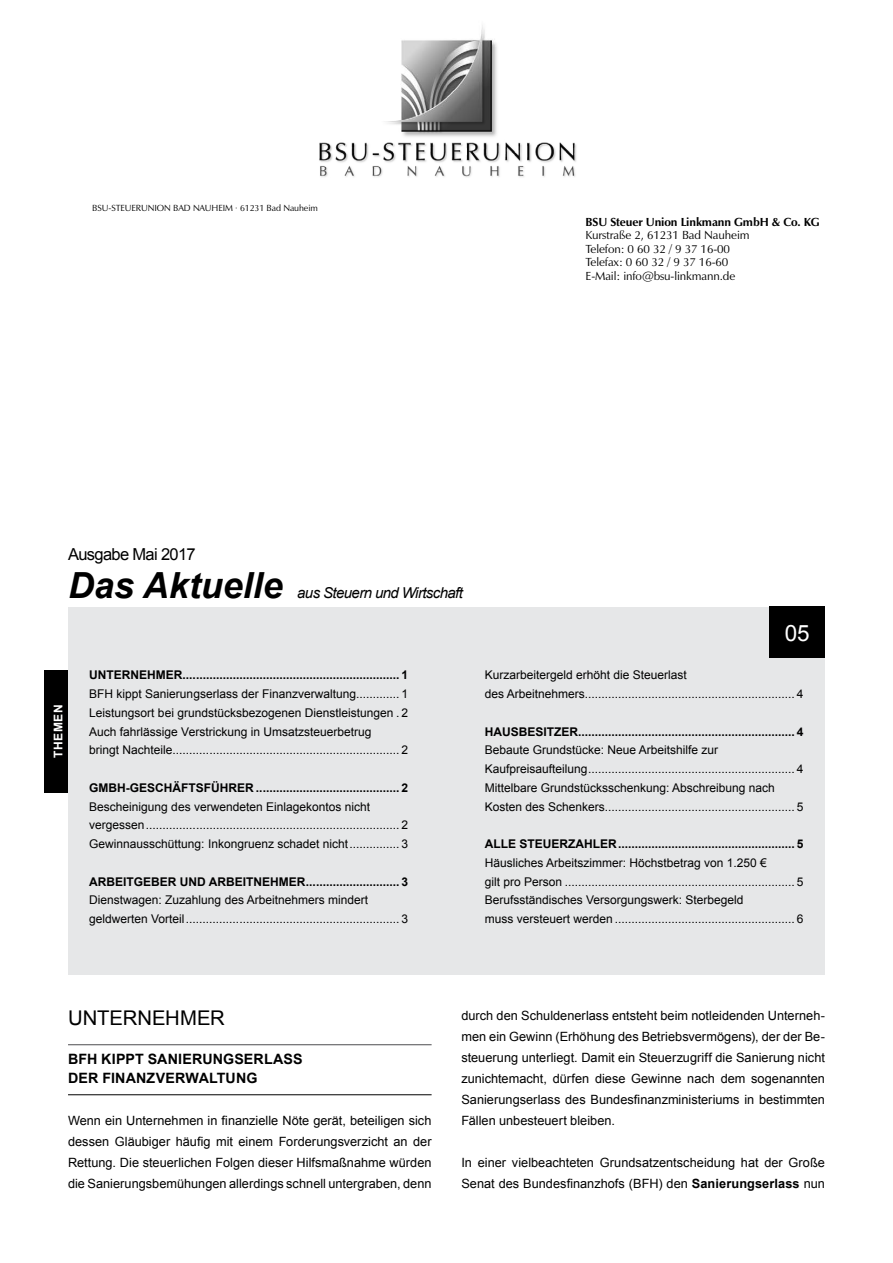
<style>
.page{position:relative;width:893px;height:1263px;background:#fff}
.page>*{position:absolute;margin:0;border:0;box-sizing:border-box;transform-origin:0 0}
.t1{font:italic 700 36px "Arial";color:#000}
.t2{font:22.5px "Arial";color:#fff}
.t3{font:20.25px "Arial";color:#000}
.t4{font:16.5px "Arial";letter-spacing:-.04em;color:#000}
.t5{font:italic 15px "Arial";letter-spacing:-.04em;color:#000}
.t6{font:700 14.25px/19.5px "Arial";letter-spacing:.01em;color:#000}
.t7{font:12.75px/21px "Arial";color:#000;text-align:justify}
.t8{font:12px/18.8px "Arial";color:#000}
.t9{font:700 12px "Arial";color:#000}
.t10{font:700 12px "Arial";letter-spacing:.05em;color:#fff}
.t11{font:11.85px/13.5px "Zapf Humanist 601 BT";letter-spacing:-.01em;color:#000}
.t12{font:700 11.85px "Zapf Humanist 601 BT";letter-spacing:-.01em;color:#000}
.t13{font:9px "Zapf Humanist 601 BT";letter-spacing:-.01em;color:#000}
.s1{font-weight:700}
</style>
<div class="page">
<img style="left:319px;top:25px;width:258px;height:152px">
<div style="left:68px;top:607px;width:757px;height:367px;background:#e6e7e8"></div>
<hr style="left:68px;top:1044px;width:364px;height:1px;background:#4d4d4f">
<hr style="left:68px;top:1094px;width:364px;height:1px;background:#000">
<div style="left:770px;top:607px;width:55px;height:51px;background:#000"></div>
<div style="left:45px;top:670px;width:23px;height:122px;background:#000"></div>
<p class="t13" style="left:92px;top:202px;width:227px">BSU-STEUERUNION BAD NAUHEIM · 61231 Bad Nauheim</p>
<p class="t12" style="left:586px;top:214px;width:236px">BSU Steuer Union Linkmann GmbH &amp; Co. KG</p>
<p class="t11" style="left:586px;top:228px;width:166px">Kurstraße 2, 61231 Bad Nauheim<br>Telefon: 0 60 32 / 9 37 16-00<br>Telefax: 0 60 32 / 9 37 16-60<br>E-Mail: info@bsu-linkmann.de</p>
<h3 class="t4" style="left:68px;top:544px;width:129px">Ausgabe Mai 2017</h3>
<h1 class="t1" style="left:68px;top:561px;width:216px">Das Aktuelle</h1>
<p class="t5" style="left:297px;top:583px;width:167px">aus Steuern und Wirtschaft</p>
<p class="t10" style="left:50px;top:758px;width:55px;rotate:-90deg">THEMEN</p>
<p class="t9" style="left:89px;top:667px;width:320px">UNTERNEHMER................................................................. 1</p>
<p class="t8" style="left:89px;top:685px;width:320px">BFH kippt Sanierungserlass der Finanzverwaltung............. 1<br>Leistungsort bei grundstücksbezogenen Dienstleistungen . 2<br>Auch fahrlässige Verstrickung in Umsatzsteuerbetrug<br>bringt Nachteile.................................................................... 2</p>
<p class="t9" style="left:89px;top:780px;width:320px">GMBH-GESCHÄFTSFÜHRER ........................................... 2</p>
<p class="t8" style="left:89px;top:797px;width:320px">Bescheinigung des verwendeten Einlagekontos nicht vergessen............................................................................ 2<br>Gewinnausschüttung: Inkongruenz schadet nicht............... 3</p>
<p class="t9" style="left:89px;top:873px;width:320px">ARBEITGEBER UND ARBEITNEHMER............................ 3</p>
<p class="t8" style="left:89px;top:891px;width:320px">Dienstwagen: Zuzahlung des Arbeitnehmers mindert geldwerten Vorteil................................................................ 3</p>
<h2 class="t2" style="left:785px;top:618px;width:27px">05</h2>
<p class="t8" style="left:485px;top:666px;width:320px">Kurzarbeitergeld erhöht die Steuerlast<br>des Arbeitnehmers............................................................... 4</p>
<p class="t9" style="left:485px;top:723px;width:10px">HAU</p>
<p class="t9" style="left:511px;top:723px;width:294px">SBESITZER................................................................. 4</p>
<p class="t8" style="left:485px;top:741px;width:320px">Bebaute Grundstücke: Neue Arbeitshilfe zur Kaufpreisaufteilung.............................................................. 4<br>Mittelbare Grundstücksschenkung: Abschreibung nach Kosten des Schenkers......................................................... 5</p>
<p class="t9" style="left:485px;top:836px;width:320px">ALLE STEUERZAHLER..................................................... 5</p>
<p class="t8" style="left:485px;top:853px;width:320px">Häusliches Arbeitszimmer: Höchstbetrag von 1.250 €<br>gilt pro Person ..................................................................... 5<br>Berufsständisches Versorgungswerk: Sterbegeld<br>muss versteuert werden ...................................................... 6</p>
<h3 class="t3" style="left:68px;top:1005px;width:85px">Unternehme</h3>
<h3 class="t3" style="left:210px;top:1005px;width:16px">r</h3>
<p class="t6" style="left:68px;top:1049px;width:11px">BFH</p>
<p class="t6" style="left:68px;top:1049px;width:236px;text-indent:33px">KIPPT SANIERUNGSERLASS<br>DER FINANZVERWALTUNG</p>
<p class="t7" style="left:68px;top:1110px;width:365px">Wenn ein Unternehmen in finanzielle Nöte gerät, beteiligen sich dessen Gläubiger häufig mit einem Forderungsverzicht an der Rettung. Die steuerlichen Folgen dieser Hilfsmaßnahme würden die Sanierungsbemühungen allerdings schnell untergraben, denn</p>
<p class="t7" style="left:461px;top:1005px;width:365px">durch den Schuldenerlass entsteht beim notleidenden Unterneh&shy;men ein Gewinn (Erhöhung des Betriebsvermögens), der der Be&shy;steuerung unterliegt. Damit ein Steuerzugriff die Sanierung nicht zunichtemacht, dürfen diese Gewinne nach dem sogenannten Sanierungserlass des Bundesfinanzministeriums in bestimmten Fällen unbesteuert bleiben.</p>
<p class="t7" style="left:461px;top:1152px;width:365px">In einer vielbeachteten Grundsatzentscheidung hat der Große<br>Senat des Bundesfinanzhofs (BFH) den <span class="s1">SANIERUNGSERLASS</span> nun</p>
</div>
